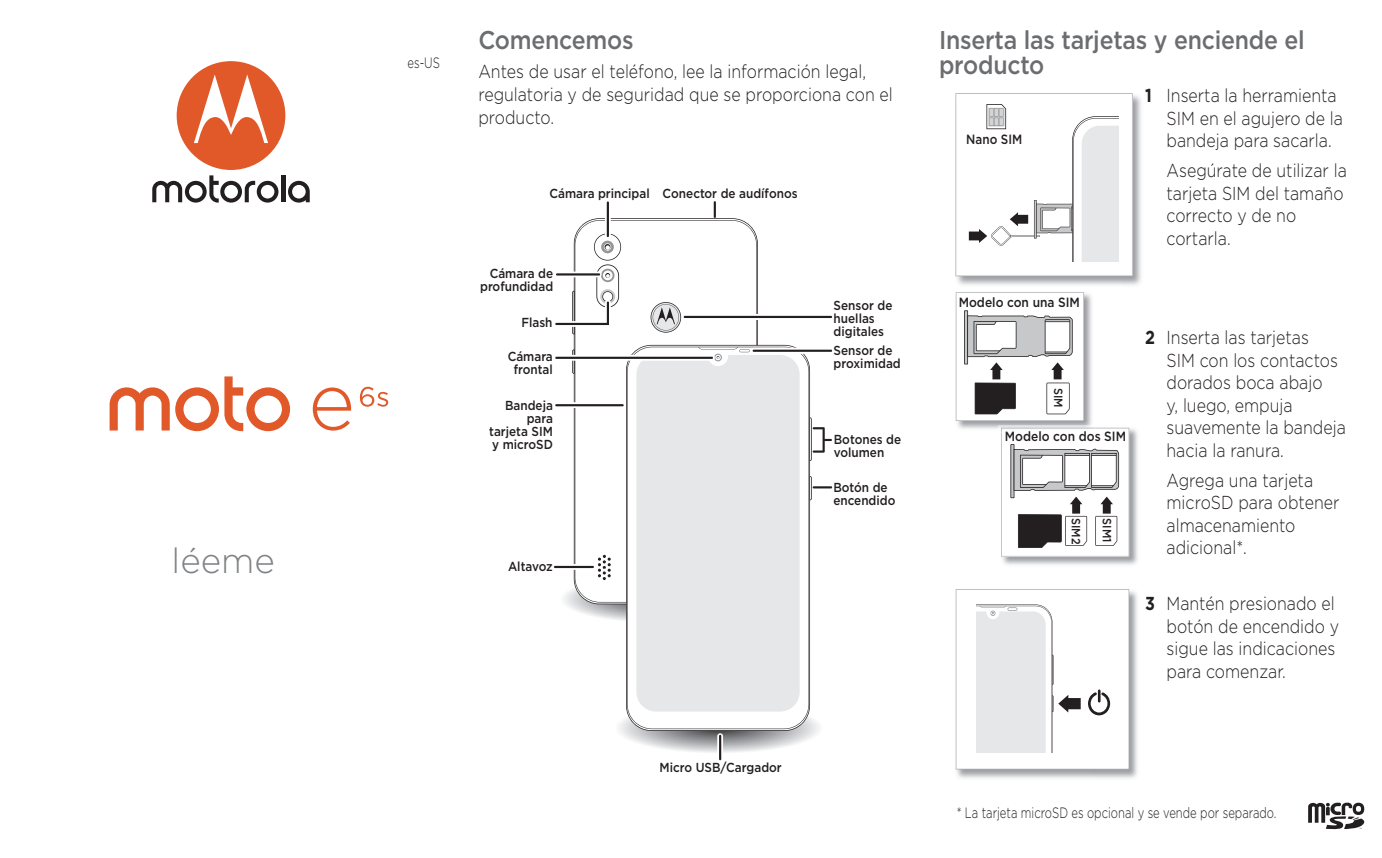
<style>
.page{position:relative;width:1382px;height:858px;background:#fff}
.page>*{position:absolute;margin:0;border:0;box-sizing:border-box;transform-origin:0 0}
.t1{font:300 35px "Gotham";color:#808285}
.t2{font:500 25.5px/25px "Gotham";letter-spacing:-.01em;color:#6c6d70;scale:.9 1}
.t3{font:300 18.75px/22.5px "Gotham";color:#231f20;scale:.85 1}
.t4{font:300 15px "Gotham";color:#231f20;scale:.75 1}
.t5{font:500 13.5px "Gotham";color:#231f20;scale:.87 1}
.t6{font:500 13.25px "Gotham";color:#231f20;scale:.9 1}
.t7{font:500 13px/13px "Gotham";color:#231f20;scale:.9 1}
.t8{font:500 12px "Gotham";color:#231f20;scale:.9 1}
.s1{font-weight:700}
</style>
<div class="page">
<svg style="left:288px;top:181px;width:22px;height:21px"></svg>
<hr style="left:281px;top:175px;width:4px;height:27px;background:#231f20">
<svg style="left:152px;top:175px;width:126px;height:27px"></svg>
<div style="left:177px;top:61px;width:108px;height:109px;background:#e15829;border-radius:50%"></div>
<svg style="left:194px;top:74px;width:74px;height:69px"></svg>
<svg style="left:110px;top:376px;width:180px;height:55px"></svg>
<svg style="left:313px;top:387px;width:38px;height:43px"></svg>
<svg style="left:360px;top:387px;width:28px;height:19px"></svg>
<img style="left:564px;top:578px;width:62px;height:43px">
<svg style="left:575px;top:220px;width:182px;height:382px"></svg>
<svg style="left:572px;top:349px;width:3px;height:24px"></svg>
<svg style="left:598px;top:555px;width:13px;height:25px"></svg>
<img style="left:619px;top:718px;width:200px;height:35px">
<svg style="left:626px;top:345px;width:184px;height:386px"></svg>
<svg style="left:627px;top:347px;width:182px;height:382px;background:#e8e9ea"></svg>
<svg style="left:699px;top:347px;width:51px;height:14px"></svg>
<svg style="left:651px;top:302px;width:30px;height:30px"></svg>
<svg style="left:809px;top:417px;width:23px;height:44px"></svg>
<svg style="left:809px;top:476px;width:23px;height:24px"></svg>
<svg style="left:605px;top:199px;width:6px;height:39px"></svg>
<hr style="left:607px;top:201px;width:2px;height:36px;background:#231f20">
<svg style="left:551px;top:564px;width:44px;height:6px"></svg>
<hr style="left:554px;top:566px;width:40px;height:2px;background:#231f20">
<svg style="left:552px;top:402px;width:74px;height:6px"></svg>
<hr style="left:555px;top:404px;width:69px;height:2px;background:#231f20">
<svg style="left:555px;top:233px;width:66px;height:101px"></svg>
<svg style="left:714px;top:201px;width:2px;height:17px"></svg>
<svg style="left:717px;top:733px;width:6px;height:29px"></svg>
<hr style="left:719px;top:734px;width:2px;height:26px;background:#231f20">
<svg style="left:553px;top:355px;width:162px;height:6px"></svg>
<hr style="left:555px;top:357px;width:158px;height:2px;background:#231f20">
<svg style="left:682px;top:314px;width:152px;height:6px"></svg>
<hr style="left:684px;top:316px;width:148px;height:2px;background:#231f20">
<svg style="left:751px;top:348px;width:83px;height:5px"></svg>
<hr style="left:753px;top:349px;width:79px;height:3px;background:#231f20">
<img style="left:955px;top:95px;width:186px;height:190px">
<svg style="left:955px;top:93px;width:178px;height:183px"></svg>
<img style="left:1001px;top:427px;width:137px;height:138px">
<img style="left:955px;top:292px;width:137px;height:137px">
<img style="left:998px;top:425px;width:98px;height:4px">
<svg style="left:1001px;top:428px;width:128px;height:128px"></svg>
<svg style="left:956px;top:292px;width:128px;height:129px"></svg>
<img style="left:955px;top:589px;width:183px;height:190px">
<svg style="left:956px;top:589px;width:173px;height:180px"></svg>
<svg style="left:1308px;top:802px;width:56px;height:27px"></svg>
<h1 class="t1" style="left:172px;top:538px;width:105px">léeme</h1>
<p class="t4" style="left:408px;top:53px;width:45px">es-US</p>
<h2 class="t2" style="left:478px;top:27px;width:174px">Comencemos</h2>
<p class="t3" style="left:478px;top:60px;width:489px">Antes de usar el teléfono, lee la información legal, regulatoria y de seguridad que se proporciona con el producto.</p>
<p class="t7" style="left:549px;top:186px;width:113px">Cámara principal</p>
<p class="t7" style="left:663px;top:186px;width:152px">Conector de audífonos</p>
<p class="t7" style="left:480px;top:267px;width:83px;text-align:right">Cámara de profundidad</p>
<p class="t7" style="left:521px;top:316px;width:36px">Flash</p>
<p class="t7" style="left:834px;top:298px;width:67px">Sensor de huellas digitales</p>
<p class="t7" style="left:508px;top:349px;width:52px;text-align:center">Cámara frontal</p>
<p class="t7" style="left:834px;top:344px;width:76px">Sensor de proximidad</p>
<p class="t7" style="left:489px;top:398px;width:72px;text-align:right">Bandeja para tarjeta SIM y microSD</p>
<p class="t7" style="left:834px;top:432px;width:76px">Botones de volumen</p>
<p class="t7" style="left:508px;top:559px;width:51px">Altavoz</p>
<p class="t7" style="left:833px;top:481px;width:71px">Botón de encendido</p>
<p class="t7" style="left:660px;top:760px;width:137px">Micro USB/Cargador</p>
<h2 class="t2" style="left:939px;top:27px;width:408px">Inserta las tarjetas y enciende el producto</h2>
<p class="t5" style="left:966px;top:130px;width:66px">Nano SIM</p>
<p class="t3" style="left:1166px;top:84px;width:209px;text-indent:-21px"><span class="s1">1</span> Inserta la herramienta<br>SIM en el agujero de la bandeja para sacarla.</p>
<p class="t3" style="left:1166px;top:159px;width:214px">Asegúrate de utilizar la tarjeta SIM del tamaño correcto y de no cortarla.</p>
<p class="t6" style="left:959px;top:293px;width:136px">Modelo con una SIM</p>
<p class="t8" style="left:1066px;top:388px;width:23px;rotate:90deg">SIM</p>
<p class="t6" style="left:1005px;top:428px;width:136px">Modelo con dos SIM</p>
<p class="t8" style="left:1084px;top:518px;width:31px;rotate:90deg">SIM2</p>
<p class="t8" style="left:1115px;top:518px;width:28px;rotate:90deg">SIM1</p>
<p class="t3" style="left:1166px;top:326px;width:212px;text-indent:-21px"><span class="s1">2</span> Inserta las tarjetas<br>SIM con los contactos dorados boca abajo<br>y, luego, empuja suavemente la bandeja hacia la ranura.</p>
<p class="t3" style="left:1166px;top:468px;width:205px">Agrega una tarjeta microSD para obtener almacenamiento adicional*.</p>
<p class="t3" style="left:1166px;top:592px;width:205px;text-indent:-21px"><span class="s1">3</span> Mantén presionado el botón de encendido y sigue las indicaciones para comenzar.</p>
<p class="t4" style="left:957px;top:802px;width:428px">* La tarjeta microSD es opcional y se vende por separado.</p>
</div>
